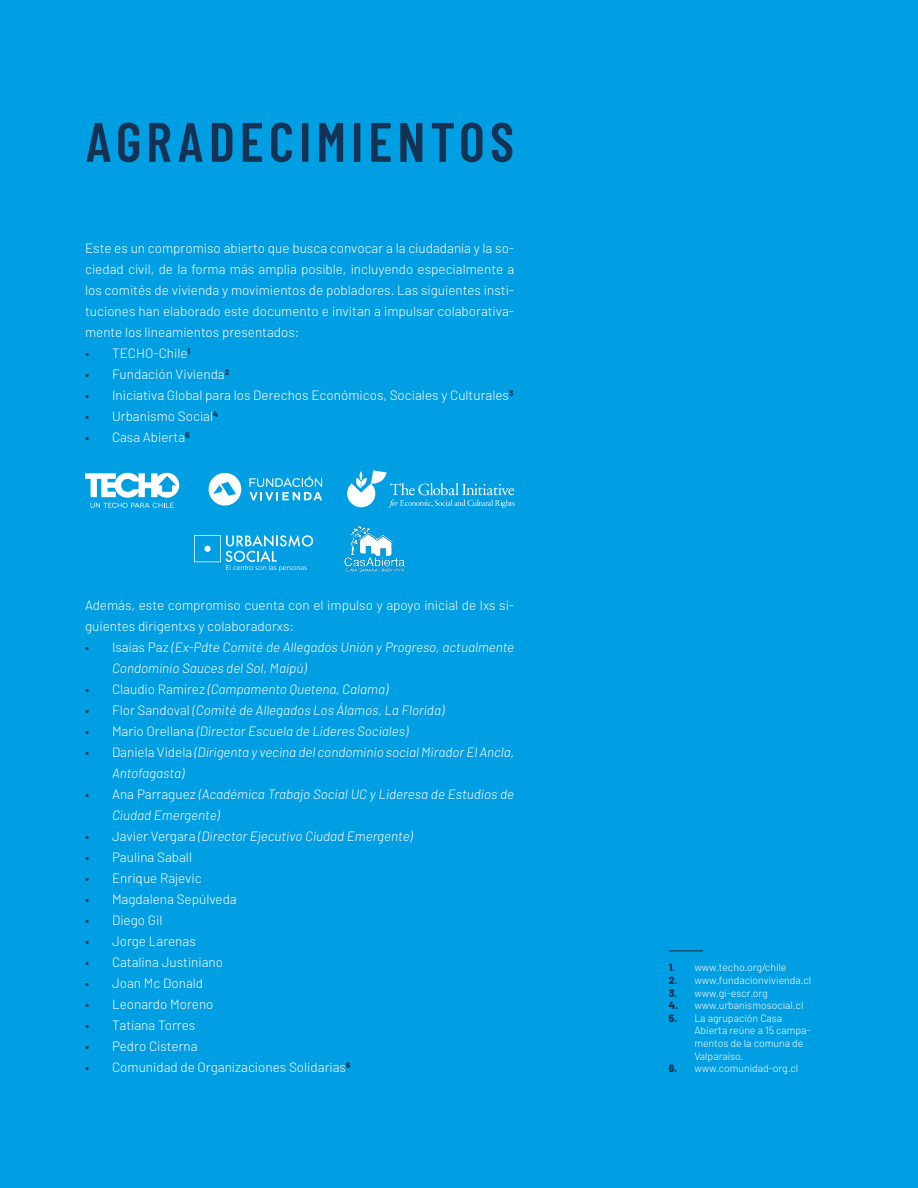
<style>
.page{position:relative;width:918px;height:1188px;background:#009ee3}
.page>*{position:absolute;margin:0;border:0;box-sizing:border-box;transform-origin:0 0}
.t1{font:600 55.5px "Barlow Condensed";letter-spacing:.09em;color:#143354}
.t2{font:300 13.5px/21px "Barlow";color:#fff;text-align:justify}
.t3{font:italic 300 13.5px/21px "Barlow";color:#fff}
.t4{font:300 10.5px/12.6px "Barlow";color:#fff}
.s1{color:#143354}
.s2{font-style:normal;color:#143354}
.s3{font-style:normal}
.s4{font-weight:800;color:#143354}
</style>
<div class="page">
<hr style="left:669px;top:950px;width:34px;height:1px;background:#143354">
<svg style="left:194px;top:535px;width:119px;height:36px"></svg>
<img style="left:344px;top:526px;width:61px;height:45px">
<svg style="left:249px;top:476px;width:73px;height:24px"></svg>
<svg style="left:209px;top:473px;width:32px;height:33px"></svg>
<svg style="left:85px;top:473px;width:94px;height:35px"></svg>
<svg style="left:347px;top:470px;width:168px;height:38px"></svg>
<p class="t1" style="left:85px;top:107px;width:431px">AGRADECIMIENTOS</p>
<p class="t2" style="left:85px;top:238px;width:431px">Este es un compromiso abierto que busca convocar a la ciudadanía y la so&shy;ciedad civil, de la forma más amplia posible, incluyendo especialmente a los comités de vivienda y movimientos de pobladores. Las siguientes insti&shy;tuciones han elaborado este documento e invitan a impulsar colaborativa&shy;mente los lineamientos presentados:</p>
<p class="t2" style="left:85px;top:343px;width:107px"><span class="s1">•</span> TECHO-Chile<sup>1</sup></p>
<p class="t2" style="left:85px;top:364px;width:146px"><span class="s1">•</span> Fundación Vivienda<sup>2</sup></p>
<p class="t2" style="left:85px;top:385px;width:430px"><span class="s1">•</span> Iniciativa Global para los Derechos Económicos, Sociales y Culturales<sup>3</sup></p>
<p class="t2" style="left:85px;top:406px;width:135px"><span class="s1">•</span> Urbanismo Social<sup>4</sup></p>
<p class="t2" style="left:85px;top:427px;width:106px"><span class="s1">•</span> Casa Abierta<sup>5</sup></p>
<p class="t2" style="left:85px;top:595px;width:431px">Además, este compromiso cuenta con el impulso y apoyo inicial de lxs si&shy;guientes dirigentxs y colaboradorxs:</p>
<p class="t3" style="left:112px;top:637px;width:404px;text-indent:-27px"><span class="s2">•</span> <span class="s3">Isaías Paz</span> (Ex-Pdte Comité de Allegados Unión y Progreso, actualmente<br>Condominio Sauces del Sol, Maipú)</p>
<p class="t3" style="left:85px;top:679px;width:305px"><span class="s2">•</span> <span class="s3">Claudio Ramírez</span> (Campamento Quetena, Calama)</p>
<p class="t3" style="left:85px;top:700px;width:361px"><span class="s2">•</span> <span class="s3">Flor Sandoval</span> (Comité de Allegados Los Álamos, La Florida)</p>
<p class="t3" style="left:85px;top:721px;width:325px"><span class="s2">•</span> <span class="s3">Mario Orellana</span> (Director Escuela de Líderes Sociales)</p>
<p class="t3" style="left:112px;top:742px;width:404px;text-indent:-27px"><span class="s2">•</span> <span class="s3">Daniela Videla</span> (Dirigenta y vecina del condominio social Mirador El Ancla,<br>Antofagasta)</p>
<p class="t3" style="left:112px;top:784px;width:404px;text-indent:-27px"><span class="s2">•</span> <span class="s3">Ana Parraguez</span> (Académica Trabajo Social UC y Lideresa de Estudios de<br>Ciudad Emergente)</p>
<p class="t3" style="left:85px;top:826px;width:329px"><span class="s2">•</span> <span class="s3">Javier Vergara</span> (Director Ejecutivo Ciudad Emergente)</p>
<p class="t2" style="left:85px;top:847px;width:109px"><span class="s1">•</span> Paulina Saball</p>
<p class="t2" style="left:85px;top:868px;width:118px"><span class="s1">•</span> Enrique Rajevic</p>
<p class="t2" style="left:85px;top:889px;width:153px"><span class="s1">•</span> Magdalena Sepúlveda</p>
<p class="t2" style="left:85px;top:910px;width:79px"><span class="s1">•</span> Diego Gil</p>
<p class="t2" style="left:85px;top:931px;width:112px"><span class="s1">•</span> Jorge Larenas</p>
<p class="t2" style="left:85px;top:952px;width:140px"><span class="s1">•</span> Catalina Justiniano</p>
<p class="t2" style="left:85px;top:973px;width:120px"><span class="s1">•</span> Joan Mc Donald</p>
<p class="t2" style="left:85px;top:994px;width:130px"><span class="s1">•</span> Leonardo Moreno</p>
<p class="t2" style="left:85px;top:1015px;width:112px"><span class="s1">•</span> Tatiana Torres</p>
<p class="t2" style="left:85px;top:1036px;width:114px"><span class="s1">•</span> Pedro Cisterna</p>
<p class="t2" style="left:85px;top:1057px;width:267px"><span class="s1">•</span> Comunidad de Organizaciones Solidarias<sup>6</sup></p>
<p class="t4" style="left:669px;top:961px;width:119px"><span class="s4">1.</span> www.techo.org/chile</p>
<p class="t4" style="left:669px;top:974px;width:144px"><span class="s4">2.</span> www.fundacionvivienda.cl</p>
<p class="t4" style="left:669px;top:986px;width:101px"><span class="s4">3.</span> www.gi-escr.org</p>
<p class="t4" style="left:669px;top:999px;width:136px"><span class="s4">4.</span> www.urbanismosocial.cl</p>
<p class="t4" style="left:694px;top:1011px;width:118px;text-indent:-26px"><span class="s4">5.</span> La agrupación Casa<br>Abierta reúne a 15 campa&shy;mentos de la comuna de<br>Valparaíso.</p>
<p class="t4" style="left:669px;top:1062px;width:131px"><span class="s4">6.</span> www.comunidad-org.cl</p>
</div>
